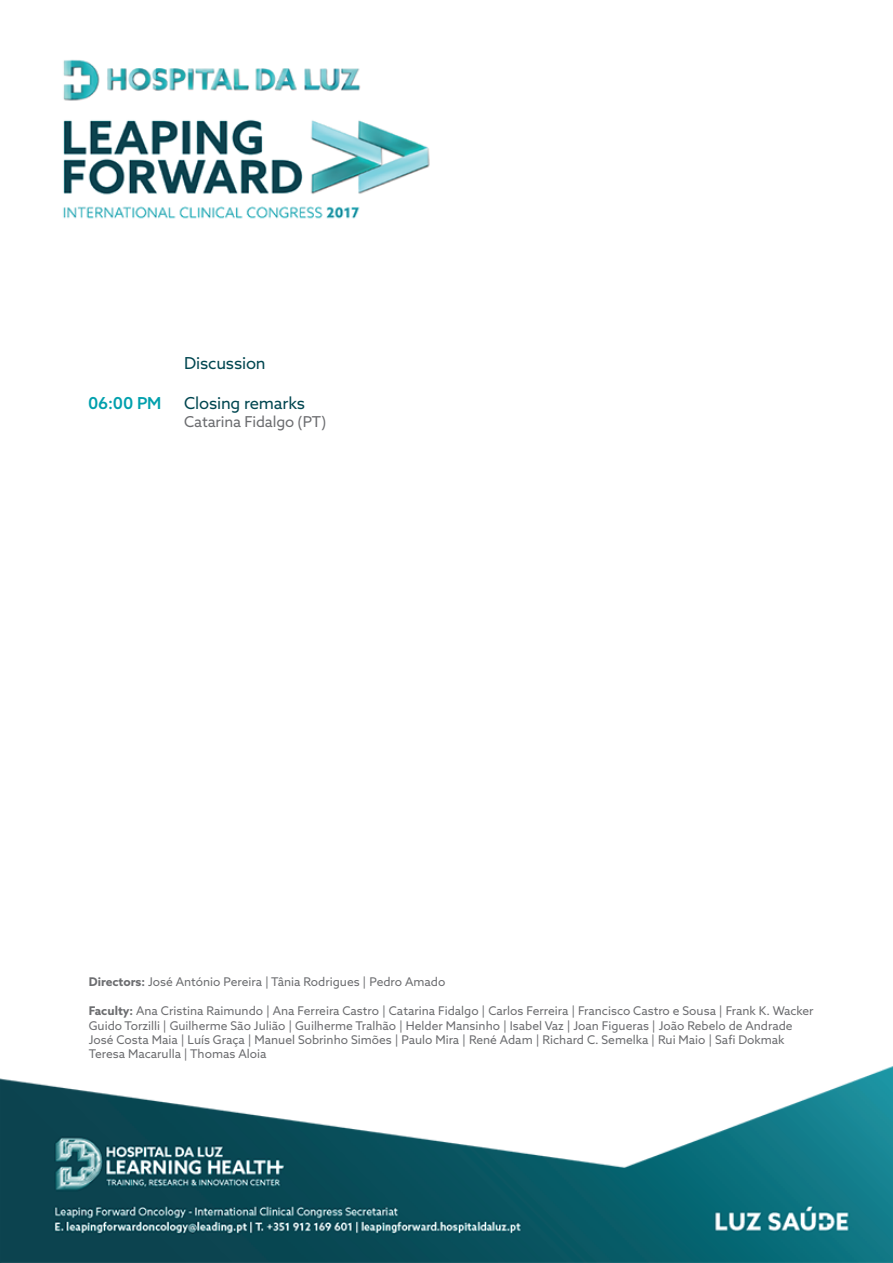
<style>
.page{position:relative;width:893px;height:1263px;background:#fff}
.page>*{position:absolute;margin:0;border:0;box-sizing:border-box;transform-origin:0 0}
.t1{font:16.5px "Azo Sans";letter-spacing:-.01em;color:#004650}
.t2{font:500 16.5px "Azo Sans";color:#00a0ad}
.t3{font:15px "Azo Sans";letter-spacing:-.01em;color:#6c6d70}
.t4{font:12px/14.4px "Azo Sans";color:#6c6d70}
.s1{font-weight:700}
</style>
<div class="page">
<img style="left:0;top:59px;width:893px;height:1204px">
<h1 class="t2" style="left:88px;top:392px;width:75px">06:00 PM</h1>
<h1 class="t1" style="left:184px;top:353px;width:83px">Discussion</h1>
<h1 class="t1" style="left:184px;top:392px;width:122px">Closing remarks</h1>
<p class="t3" style="left:184px;top:411px;width:144px">Catarina Fidalgo (PT)</p>
<p class="t4" style="left:89px;top:975px;width:358px"><span class="s1">Directors:</span> José António Pereira | Tânia Rodrigues | Pedro Amado</p>
<p class="t4" style="left:89px;top:1004px;width:726px"><span class="s1">Faculty:</span> Ana Cristina Raimundo | Ana Ferreira Castro | Catarina Fidalgo | Carlos Ferreira | Francisco Castro e Sousa | Frank K. Wacker Guido Torzilli | Guilherme São Julião | Guilherme Tralhão | Helder Mansinho | Isabel Vaz | Joan Figueras | João Rebelo de Andrade José Costa Maia | Luís Graça | Manuel Sobrinho Simões | Paulo Mira | René Adam | Richard C. Semelka | Rui Maio | Safi Dokmak Teresa Macarulla | Thomas Aloia</p>
</div>
